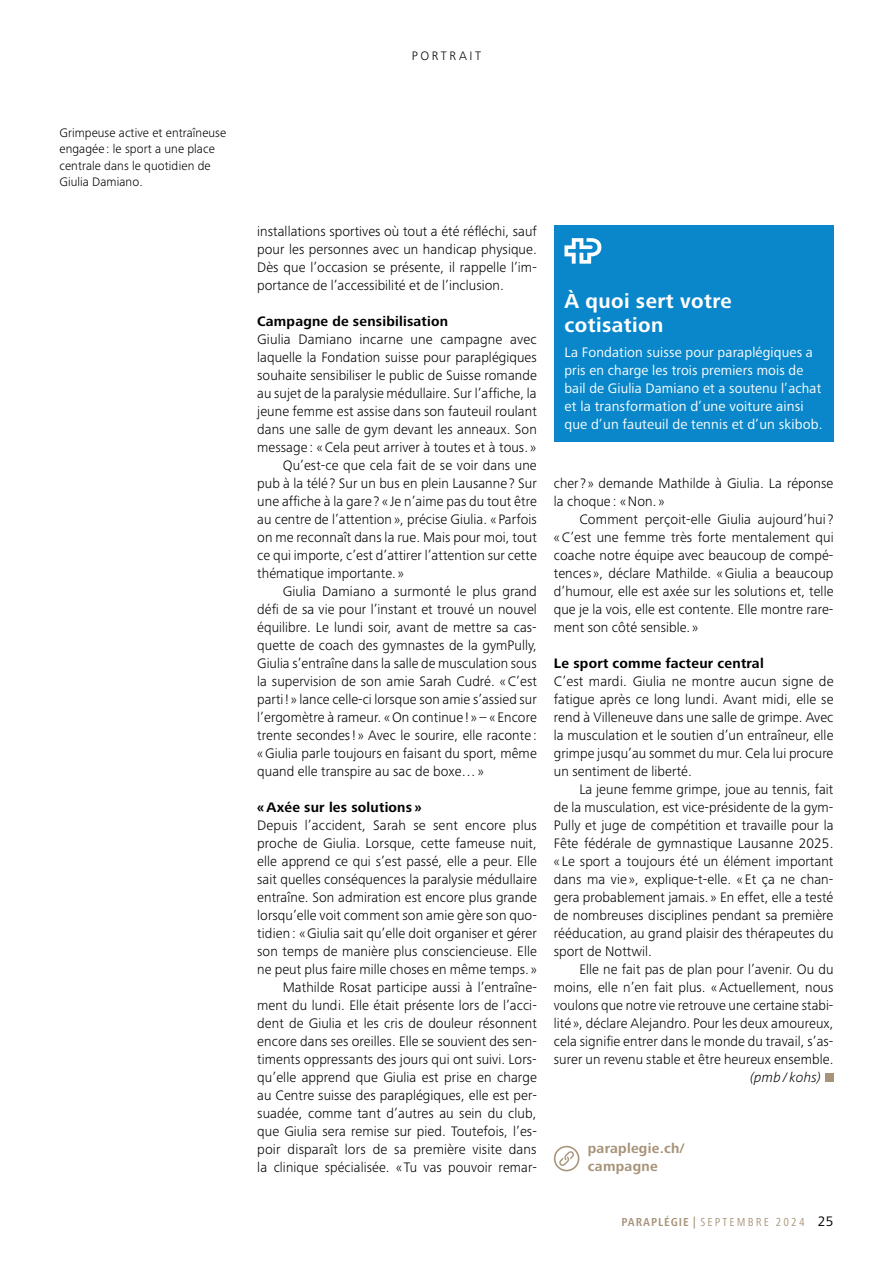
<style>
.page{position:relative;width:893px;height:1263px;background:#fff}
.page>*{position:absolute;margin:0;border:0;box-sizing:border-box;transform-origin:0 0}
.t1{font:700 21px/24px "Frutiger Next Pro";letter-spacing:.02em;color:#fff}
.t2{font:300 14.25px/18px "Frutiger Next Pro";letter-spacing:.005em;color:#000;text-align:justify}
.t3{font:14.25px/18px "Frutiger Next Pro";letter-spacing:.01em;color:#fff}
.t4{font:700 14.25px "Frutiger Next Pro";letter-spacing:.015em;color:#000}
.t5{font:700 14.25px/18px "Frutiger Next Pro";letter-spacing:.02em;color:#a79379}
.t6{font:italic 300 14.25px "Frutiger Next Pro";letter-spacing:.015em;color:#000}
.t7{font:300 12.75px/16.5px "Frutiger Next Pro";letter-spacing:.005em;color:#000}
.t8{font:300 12.75px "Frutiger Next Pro";letter-spacing:.2em;color:#000}
.t9{font:condensed 12px "Frutiger Next Pro";letter-spacing:.18em;color:#a79379}
.s1{font-weight:700}
.s2{font-stretch:normal;font-size:14.25px;color:#000}
</style>
<div class="page">
<div style="left:824px;top:1073px;width:9px;height:9px;background:#a79379"></div>
<svg style="left:554px;top:1146px;width:25px;height:25px"></svg>
<div style="left:554px;top:225px;width:279px;height:216px;background:#0987ca"></div>
<svg style="left:564px;top:238px;width:37px;height:26px"></svg>
<p class="t7" style="left:60px;top:124px;width:168px">Grimpeuse active et entraîneuse engagée : le sport a une place centrale dans le quotidien de<br>Giulia Damiano.</p>
<p class="t8" style="left:412px;top:48px;width:71px">PORTRAIT</p>
<p class="t2" style="left:257px;top:222px;width:281px">installations sportives où tout a été réfléchi, sauf pour les personnes avec un handicap physique.<br>Dès que l’occasion se présente, il rappelle l’im&shy;portance de l’accessibilité et de l’inclusion.</p>
<p class="t4" style="left:257px;top:313px;width:192px">Campagne de sensibilisation</p>
<p class="t2" style="left:257px;top:330px;width:281px">Giulia Damiano incarne une campagne avec</p>
<p class="t2" style="left:257px;top:348px;width:281px">laquelle la Fondation suisse pour paraplégiques</p>
<p class="t2" style="left:257px;top:366px;width:281px">souhaite sensibiliser le public de Suisse romande</p>
<p class="t2" style="left:257px;top:384px;width:281px">au sujet de la paralysie médullaire. Sur l’affiche, la</p>
<p class="t2" style="left:257px;top:402px;width:281px">jeune femme est assise dans son fauteuil roulant</p>
<p class="t2" style="left:257px;top:420px;width:281px">dans une salle de gym devant les anneaux. Son</p>
<p class="t2" style="left:257px;top:438px;width:280px">message : «Cela peut arriver à toutes et à tous. »</p>
<p class="t2" style="left:283px;top:456px;width:256px">Qu’est-ce que cela fait de se voir dans une</p>
<p class="t2" style="left:257px;top:474px;width:281px">pub à la télé ? Sur un bus en plein Lausanne ? Sur</p>
<p class="t2" style="left:257px;top:492px;width:281px">une affiche à la gare ? « Je n’aime pas du tout être</p>
<p class="t2" style="left:257px;top:510px;width:281px">au centre de l’attention », précise Giulia. « Parfois</p>
<p class="t2" style="left:257px;top:528px;width:281px">on me reconnaît dans la rue. Mais pour moi, tout</p>
<p class="t2" style="left:257px;top:546px;width:281px">ce qui importe, c’est d’attirer l’attention sur cette</p>
<p class="t2" style="left:257px;top:564px;width:148px">thématique importante. »</p>
<p class="t2" style="left:283px;top:582px;width:256px">Giulia Damiano a surmonté le plus grand</p>
<p class="t2" style="left:257px;top:600px;width:281px">défi de sa vie pour l’instant et trouvé un nouvel</p>
<p class="t2" style="left:257px;top:618px;width:281px">équilibre. Le lundi soir, avant de mettre sa cas-</p>
<p class="t2" style="left:257px;top:636px;width:281px">quette de coach des gymnastes de la gymPully,</p>
<p class="t2" style="left:257px;top:654px;width:281px">Giulia s’entraîne dans la salle de musculation sous</p>
<p class="t2" style="left:257px;top:672px;width:281px">la supervision de son amie Sarah Cudré. «C’est</p>
<p class="t2" style="left:257px;top:690px;width:281px">parti ! » lance celle-ci lorsque son amie s’assied sur</p>
<p class="t2" style="left:257px;top:708px;width:281px">l’ergomètre à rameur. «On continue ! » – « Encore</p>
<p class="t2" style="left:257px;top:726px;width:281px">trente secondes! » Avec le sourire, elle raconte :</p>
<p class="t2" style="left:257px;top:744px;width:281px">«Giulia parle toujours en faisant du sport, même</p>
<p class="t2" style="left:257px;top:762px;width:228px">quand elle transpire au sac de boxe…»</p>
<p class="t4" style="left:257px;top:799px;width:166px">«Axée sur les solutions »</p>
<p class="t2" style="left:257px;top:816px;width:281px;text-align:right">Depuis l’accident, Sarah se sent encore plus proche de Giulia. Lorsque, cette fameuse nuit, elle apprend ce qui s’est passé, elle a peur. Elle sait quelles conséquences la paralysie médullaire entraîne. Son admiration est encore plus grande lorsqu’elle voit comment son amie gère son quo&shy;tidien : «Giulia sait qu’elle doit organiser et gérer son temps de manière plus consciencieuse. Elle ne peut plus faire mille choses en même temps. » Mathilde Rosat participe aussi à l’entraîne&shy;ment du lundi. Elle était présente lors de l’acci&shy;dent de Giulia et les cris de douleur résonnent encore dans ses oreilles. Elle se souvient des sen&shy;timents oppressants des jours qui ont suivi. Lors&shy;qu’elle apprend que Giulia est prise en charge au Centre suisse des paraplégiques, elle est per&shy;suadée, comme tant d’autres au sein du club, que Giulia sera remise sur pied. Toutefois, l’es&shy;poir disparaît lors de sa première visite dans la clinique spécialisée. « Tu vas pouvoir remar-</p>
<h1 class="t1" style="left:564px;top:289px;width:169px">À quoi sert votre cotisation</h1>
<p class="t3" style="left:564px;top:343px;width:260px">La Fondation suisse pour paraplégiques a pris en charge les trois premiers mois de bail de Giulia Damiano et a soutenu l’achat et la transformation d’une voiture ainsi que d’un fauteuil de tennis et d’un skibob.</p>
<p class="t2" style="left:554px;top:474px;width:281px">cher? » demande Mathilde à Giulia. La réponse la choque : «Non. »</p>
<p class="t2" style="left:554px;top:510px;width:281px;text-indent:26px">Comment perçoit-elle Giulia aujourd’hui? «C’est une femme très forte mentalement qui coache notre équipe avec beaucoup de compé&shy;tences », déclare Mathilde. «Giulia a beaucoup d’humour, elle est axée sur les solutions et, telle que je la vois, elle est contente. Elle montre rare&shy;ment son côté sensible. »</p>
<p class="t4" style="left:554px;top:655px;width:211px">Le sport comme facteur central</p>
<p class="t2" style="left:554px;top:672px;width:281px">C’est mardi. Giulia ne montre aucun signe de fatigue après ce long lundi. Avant midi, elle se rend à Villeneuve dans une salle de grimpe. Avec la musculation et le soutien d’un entraîneur, elle grimpe jusqu’au sommet du mur. Cela lui procure un sentiment de liberté.</p>
<p class="t2" style="left:554px;top:780px;width:281px;text-indent:26px">La jeune femme grimpe, joue au tennis, fait de la musculation, est vice-présidente de la gym-Pully et juge de compétition et travaille pour la Fête fédérale de gymnastique Lausanne 2025. « Le sport a toujours été un élément important dans ma vie », explique-t-elle. « Et ça ne chan&shy;gera probablement jamais. » En effet, elle a testé de nombreuses disciplines pendant sa première rééducation, au grand plaisir des thérapeutes du sport de Nottwil.</p>
<p class="t2" style="left:554px;top:960px;width:281px;text-indent:26px">Elle ne fait pas de plan pour l’avenir. Ou du moins, elle n’en fait plus. «Actuellement, nous voulons que notre vie retrouve une certaine stabi&shy;lité », déclare Alejandro. Pour les deux amoureux, cela signifie entrer dans le monde du travail, s’as&shy;surer un revenu stable et être heureux ensemble.</p>
<p class="t6" style="left:750px;top:1069px;width:72px">(pmb / kohs)</p>
<p class="t5" style="left:588px;top:1139px;width:98px">paraplegie.ch/ campagne</p>
<p class="t9" style="left:621px;top:1215px;width:213px"><span class="s1">PARAPLÉGIE |</span> SEPTEMBRE 2024 <span class="s2">25</span></p>
</div>
